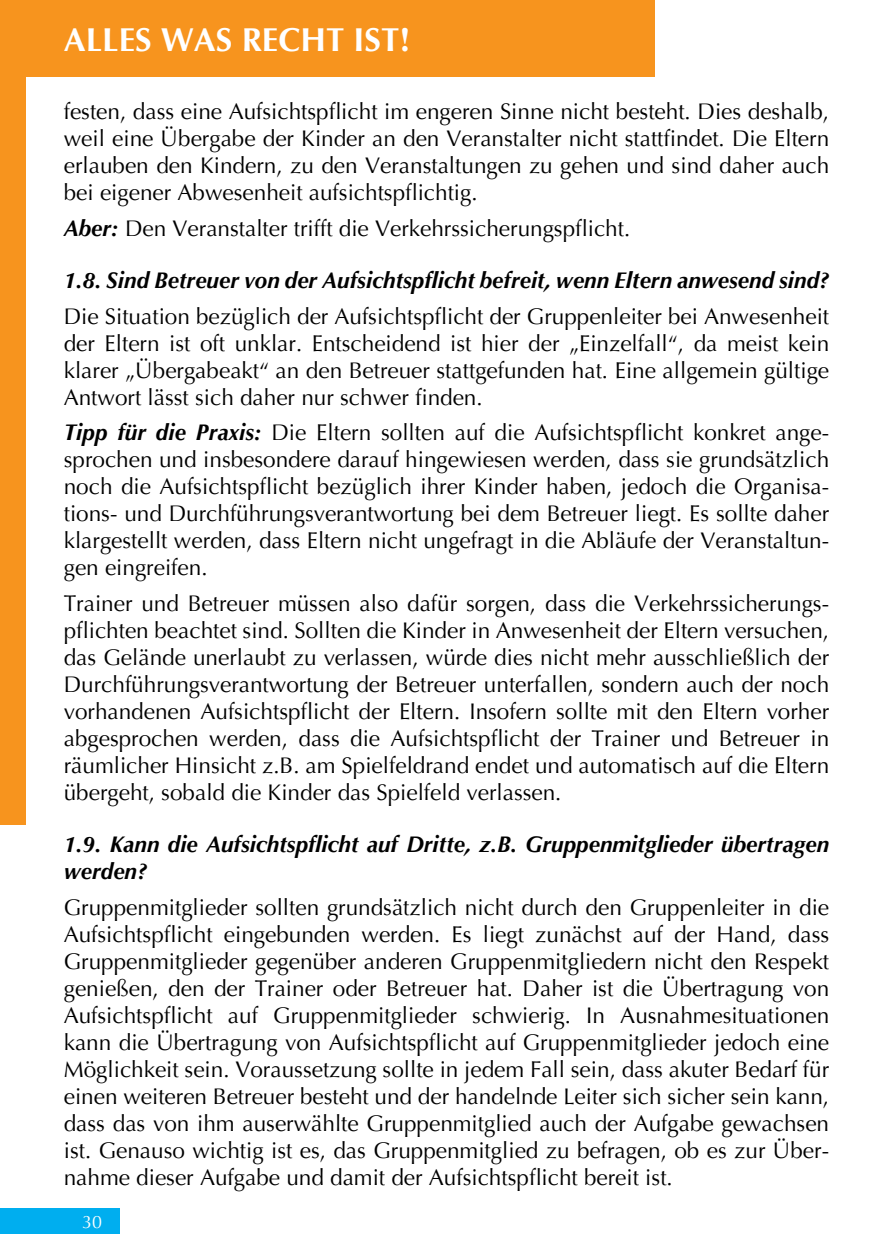
<style>
.page{position:relative;width:893px;height:1259px;background:#fff}
.page>*{position:absolute;margin:0;border:0;box-sizing:border-box;transform-origin:0 0}
.t1{font:700 33px "Optima";color:#fff}
.t2{font:22.5px/27px "Optima";color:#000;text-align:justify}
.t3{font:italic 700 22.5px/27px "Optima";color:#000}
.t4{font:18px "Optima";color:#fff}
.s1{font-weight:700;font-style:italic}
</style>
<div class="page">
<div style="left:0;top:1208px;width:119px;height:25px;background:#00aeef"></div>
<div style="left:0;top:0;width:655px;height:77px;background:#f7941e"></div>
<div style="left:0;top:77px;width:26px;height:748px;background:#f7941e"></div>
<h1 class="t1" style="left:64px;top:18px;width:348px">ALLES WAS RECHT IST!</h1>
<p class="t2" style="left:64px;top:98px;width:767px">festen, dass eine Aufsichtspflicht im engeren Sinne nicht besteht. Dies deshalb, weil eine Übergabe der Kinder an den Veranstalter nicht stattfindet. Die Eltern erlauben den Kindern, zu den Veranstaltungen zu gehen und sind daher auch bei eigener Abwesenheit aufsichtspflichtig.</p>
<p class="t2" style="left:64px;top:215px;width:568px"><span class="s1">Aber:</span> Den Veranstalter trifft die Verkehrssicherungspflicht.</p>
<p class="t3" style="left:64px;top:267px;width:767px">1.8. Sind Betreuer von der Aufsichtspflicht befreit, wenn Eltern anwesend sind?</p>
<p class="t2" style="left:64px;top:303px;width:767px">Die Situation bezüglich der Aufsichtspflicht der Gruppenleiter bei Anwesenheit der Eltern ist oft unklar. Entscheidend ist hier der „Einzelfall“, da meist kein klarer „Übergabeakt“ an den Betreuer stattgefunden hat. Eine allgemein gültige Antwort lässt sich daher nur schwer finden.</p>
<p class="t2" style="left:64px;top:419px;width:767px"><span class="s1">Tipp für die Praxis:</span> Die Eltern sollten auf die Aufsichtspflicht konkret ange&shy;sprochen und insbesondere darauf hingewiesen werden, dass sie grundsätzlich noch die Aufsichtspflicht bezüglich ihrer Kinder haben, jedoch die Organisa&shy;tions- und Durchführungsverantwortung bei dem Betreuer liegt. Es sollte daher klargestellt werden, dass Eltern nicht ungefragt in die Abläufe der Veranstaltun&shy;gen eingreifen.</p>
<p class="t2" style="left:64px;top:590px;width:767px">Trainer und Betreuer müssen also dafür sorgen, dass die Verkehrssicherungs&shy;pflichten beachtet sind. Sollten die Kinder in Anwesenheit der Eltern versuchen, das Gelände unerlaubt zu verlassen, würde dies nicht mehr ausschließlich der Durchführungsverantwortung der Betreuer unterfallen, sondern auch der noch vorhandenen Aufsichtspflicht der Eltern. Insofern sollte mit den Eltern vorher abgesprochen werden, dass die Aufsichtspflicht der Trainer und Betreuer in räumlicher Hinsicht z.B. am Spielfeldrand endet und automatisch auf die Eltern übergeht, sobald die Kinder das Spielfeld verlassen.</p>
<p class="t3" style="left:64px;top:831px;width:767px">1.9. Kann die Aufsichtspflicht auf Dritte, z.B. Gruppenmitglieder übertragen werden?</p>
<p class="t2" style="left:64px;top:894px;width:767px">Gruppenmitglieder sollten grundsätzlich nicht durch den Gruppenleiter in die Aufsichtspflicht eingebunden werden. Es liegt zunächst auf der Hand, dass Gruppenmitglieder gegenüber anderen Gruppenmitgliedern nicht den Respekt genießen, den der Trainer oder Betreuer hat. Daher ist die Übertragung von Aufsichtspflicht auf Gruppenmitglieder schwierig. In Ausnahmesituationen kann die Übertragung von Aufsichtspflicht auf Gruppenmitglieder jedoch eine Möglichkeit sein. Voraussetzung sollte in jedem Fall sein, dass akuter Bedarf für einen weiteren Betreuer besteht und der handelnde Leiter sich sicher sein kann, dass das von ihm auserwählte Gruppenmitglied auch der Aufgabe gewachsen ist. Genauso wichtig ist es, das Gruppenmitglied zu befragen, ob es zur Über&shy;nahme dieser Aufgabe und damit der Aufsichtspflicht bereit ist.</p>
<p class="t4" style="left:82px;top:1210px;width:22px">30</p>
</div>
